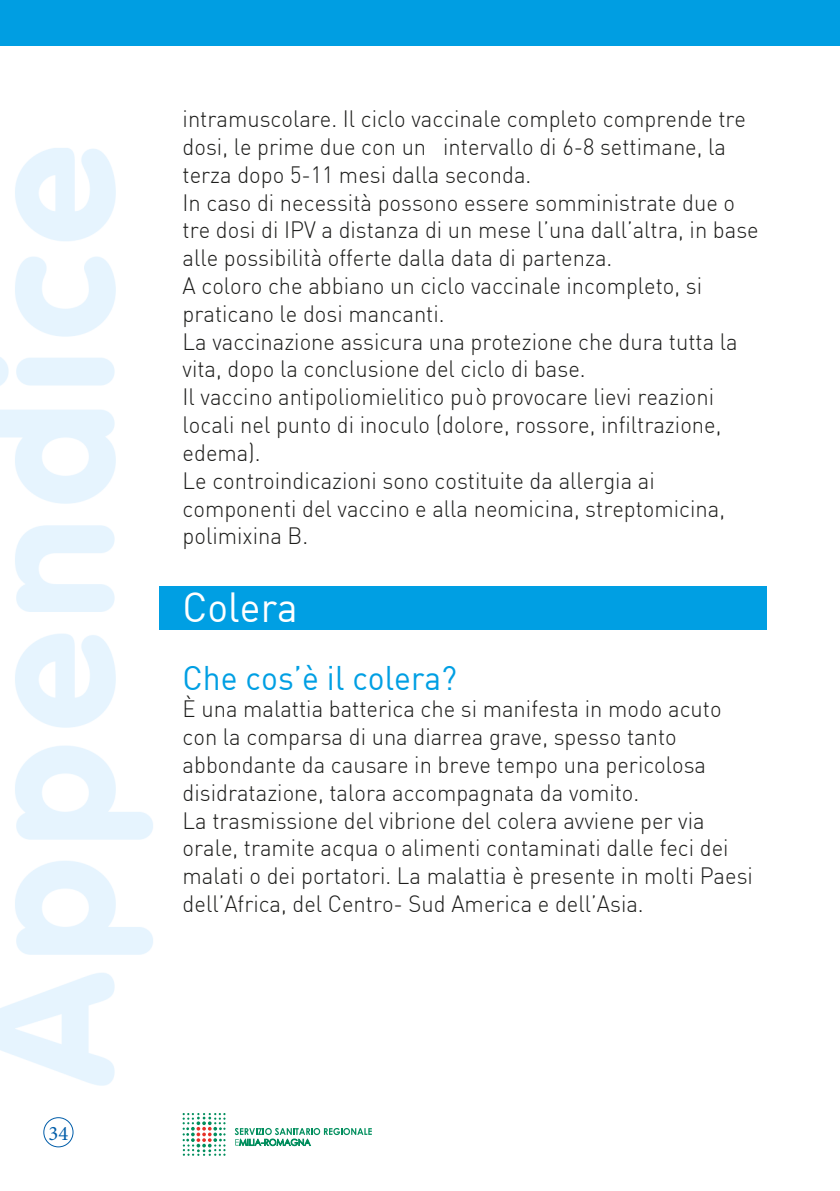
<style>
.page{position:relative;width:840px;height:1191px;background:#fff}
.page>*{position:absolute;margin:0;border:0;box-sizing:border-box;transform-origin:0 0}
.t1{font:41.2px "DIN";color:#fff;scale:.95 1}
.t2{font:33.4px "DIN";color:#009fe3;scale:.95 1}
.t3{font:300 23.2px/27.8px "DIN";color:#1d1d1b;scale:.95 1}
.t4{font:20.6px "Minion Pro";color:#005da9}
</style>
<div class="page">
<img style="left:0;top:45px;width:159px;height:1103px">
<div style="left:43px;top:1117px;width:30px;height:30px;border:1px solid #005da9;border-radius:50%"></div>
<svg style="left:182px;top:1113px;width:43px;height:42px"></svg>
<svg style="left:234px;top:1128px;width:137px;height:17px"></svg>
<div style="left:159px;top:586px;width:607px;height:44px;background:#009fe3"></div>
<div style="left:0;top:0;width:839px;height:45px;background:#009ee2"></div>
<p class="t4" style="left:48px;top:1119px;width:21px">34</p>
<p class="t3" style="left:182px;top:105px;width:607px">intramuscolare. Il ciclo vaccinale completo comprende tre dosi, le prime due con un intervallo di 6-8 settimane, la terza dopo 5-11 mesi dalla seconda.<br>In caso di necessità possono essere somministrate due o tre dosi di IPV a distanza di un mese l’una dall’altra, in base alle possibilità offerte dalla data di partenza.<br>A coloro che abbiano un ciclo vaccinale incompleto, si praticano le dosi mancanti.<br>La vaccinazione assicura una protezione che dura tutta la vita, dopo la conclusione del ciclo di base.<br>Il vaccino antipoliomielitico può provocare lievi reazioni locali nel punto di inoculo (dolore, rossore, infiltrazione, edema).<br>Le controindicazioni sono costituite da allergia ai componenti del vaccino e alla neomicina, streptomicina, polimixina B.</p>
<h1 class="t1" style="left:182px;top:581px;width:123px">Colera</h1>
<h2 class="t2" style="left:182px;top:656px;width:290px">Che cos’è il colera?</h2>
<p class="t3" style="left:182px;top:695px;width:601px">È una malattia batterica che si manifesta in modo acuto con la comparsa di una diarrea grave, spesso tanto abbondante da causare in breve tempo una pericolosa disidratazione, talora accompagnata da vomito.<br>La trasmissione del vibrione del colera avviene per via orale, tramite acqua o alimenti contaminati dalle feci dei malati o dei portatori. La malattia è presente in molti Paesi dell’Africa, del Centro- Sud America e dell’Asia.</p>
</div>
